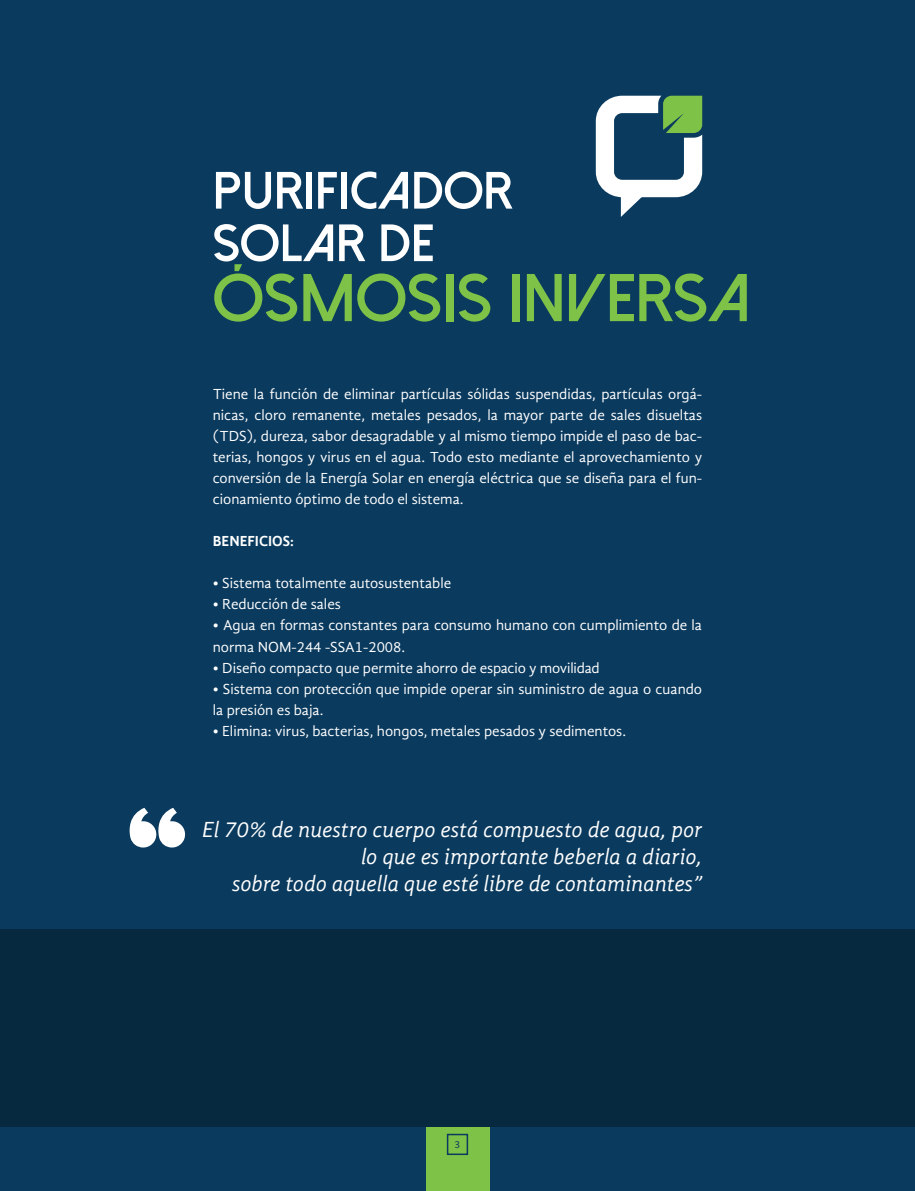
<style>
.page{position:relative;width:915px;height:1191px;background:#fff}
.page>*{position:absolute;margin:0;border:0;box-sizing:border-box;transform-origin:0 0}
.t1{font:800 187.5px "Dolce Vita";color:#fff}
.t2{font:800 67.5px "Dolce Vita";color:#7ec248}
.t3{font:800 52.5px/52.5px "Dolce Vita";color:#fff}
.t4{font:italic 22.5px/27px "Gandhi Sans";color:#fff;text-align:right}
.t5{font:15px/21px "Gandhi Sans";color:#fff}
.t6{font:700 15px "Gandhi Sans";color:#fff}
.t7{font:10.5px "Gandhi Sans";color:#0a3a5e}
</style>
<div class="page">
<div style="left:0;top:0;width:914px;height:1191px;background:#0a3a5e"></div>
<div style="left:0;top:929px;width:914px;height:198px;background:#06293f"></div>
<div style="left:425px;top:1127px;width:64px;height:64px;background:#7ec248"></div>
<div style="left:446px;top:1133px;width:22px;height:22px;border:2px solid #0a3a5e"></div>
<svg style="left:595px;top:96px;width:107px;height:121px"></svg>
<h3 class="t3" style="left:213px;top:164px;width:301px">PURIFICADOR<br>SOLAR DE</h3>
<h2 class="t2" style="left:213px;top:264px;width:539px">ÓSMOSIS INVERSA</h2>
<p class="t5" style="left:213px;top:384px;width:491px;text-align:justify">Tiene la función de eliminar partículas sólidas suspendidas, partículas orgá&shy;nicas, cloro remanente, metales pesados, la mayor parte de sales disueltas (TDS), dureza, sabor desagradable y al mismo tiempo impide el paso de bac&shy;terias, hongos y virus en el agua. Todo esto mediante el aprovechamiento y conversión de la Energía Solar en energía eléctrica que se diseña para el fun&shy;cionamiento óptimo de todo el sistema.</p>
<p class="t6" style="left:213px;top:533px;width:82px">BENEFICIOS:</p>
<p class="t5" style="left:213px;top:573px;width:240px">• Sistema totalmente autosustentable</p>
<p class="t5" style="left:213px;top:594px;width:130px">• Reducción de sales</p>
<p class="t5" style="left:213px;top:615px;width:490px">• Agua en formas constantes para consumo humano con cumplimiento de la norma NOM-244 -SSA1-2008.</p>
<p class="t5" style="left:213px;top:657px;width:388px">• Diseño compacto que permite ahorro de espacio y movilidad</p>
<p class="t5" style="left:213px;top:678px;width:490px">• Sistema con protección que impide operar sin suministro de agua o cuando la presión es baja.</p>
<p class="t5" style="left:213px;top:720px;width:414px">• Elimina: virus, bacterias, hongos, metales pesados y sedimentos.</p>
<h1 class="t1" style="left:125px;top:780px;width:67px">“</h1>
<h3 class="t4" style="left:202px;top:816px;width:501px">El 70% de nuestro cuerpo está compuesto de agua, por lo que es importante beberla a diario,<br>sobre todo aquella que esté libre de contaminantes”</h3>
<p class="t7" style="left:454px;top:1139px;width:7px">3</p>
</div>
